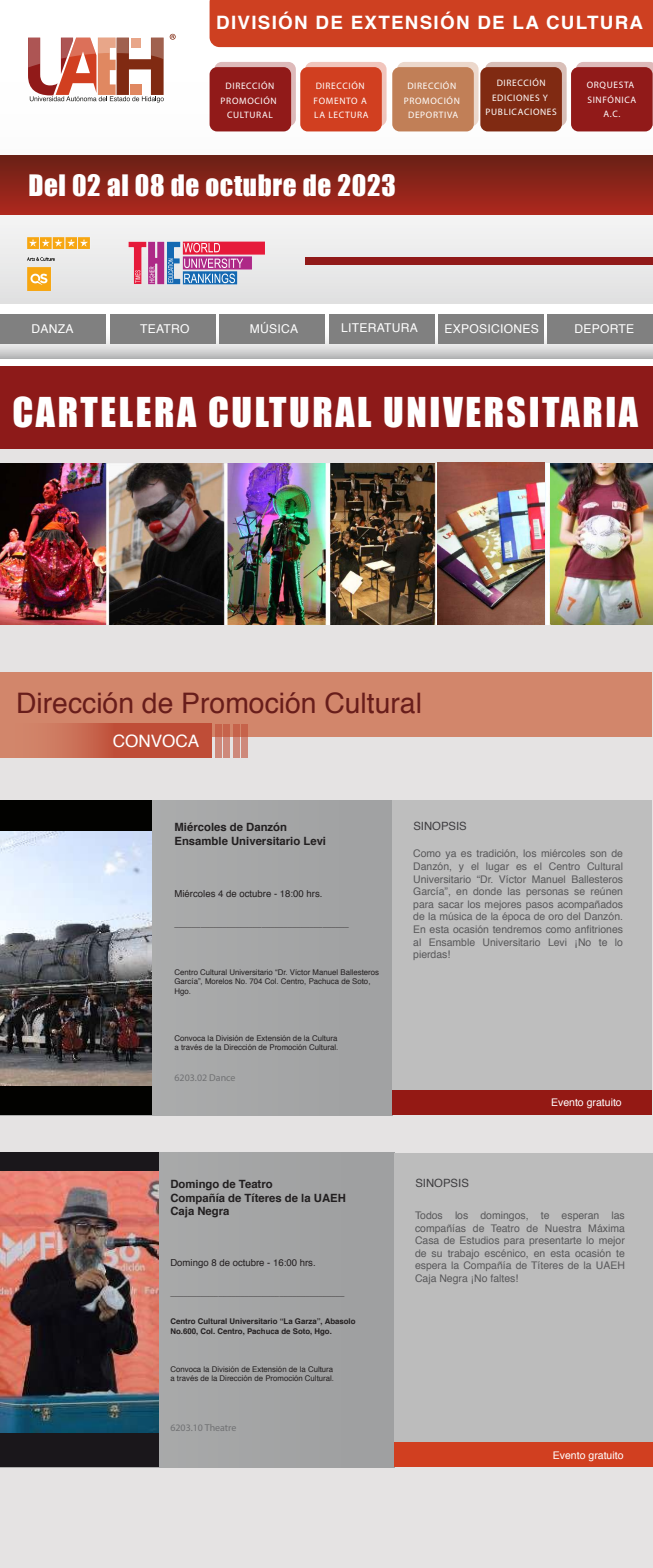
<style>
.page{position:relative;width:653px;height:1568px;background:#fff}
.page>*{position:absolute;margin:0;border:0;box-sizing:border-box;transform-origin:0 0}
.t1{font:37.8px "Impact";letter-spacing:.07em;color:#fff}
.t2{font:28.26px "Helvetica";color:#681d1b}
.t3{font:27.12px "Impact";letter-spacing:.025em;color:#fff}
.t4{font:700 18.46px "Helvetica";letter-spacing:.07em;color:#fff}
.t5{font:17.15px "Helvetica";color:#fff}
.t6{font:12.16px "Helvetica";letter-spacing:.025em;color:#fff}
.t7{font:700 11.38px/13.7px "Helvetica";color:#221f20}
.t8{font:11.38px "Helvetica";color:#3e3d40}
.t9{font:10.5px/12.6px "Helvetica";color:#58585a;text-align:justify}
.t10{font:10.5px "Helvetica";color:#fff}
.t11{font:9.97px "Myriad Pro";color:#707173}
.t12{font:9.62px "Helvetica";color:#231f20}
.t13{font:9.36px/14.3px "Myriad Pro";letter-spacing:.07em;color:#fff;text-align:center}
.t14{font:7.88px/9.5px "Helvetica";color:#231f20}
.t15{font:700 7.88px/9.5px "Helvetica";color:#231f20}
</style>
<div class="page">
<div style="left:0;top:408px;width:652px;height:1160px;background:#e5e3e3"></div>
<svg style="left:0;top:33px;width:652px;height:271px"></svg>
<div style="left:0;top:156px;width:652px;height:58px;background:linear-gradient(to bottom,#6a2116,#ad281d)"></div>
<div style="left:209px;top:67px;width:82px;height:64px;background:#911a19;border-radius:7px"></div>
<div style="left:300px;top:67px;width:81px;height:64px;background:#d13f20;border-radius:7px"></div>
<div style="left:392px;top:67px;width:81px;height:64px;background:#c17f57;border-radius:7px"></div>
<div style="left:480px;top:67px;width:81px;height:64px;background:#802a12;border-radius:7px"></div>
<div style="left:571px;top:67px;width:81px;height:64px;background:#911a19;border-radius:7px"></div>
<div style="left:214px;top:62px;width:82px;height:64px;background:#911a19;border-radius:7px"></div>
<div style="left:305px;top:62px;width:81px;height:64px;background:#d13f20;border-radius:7px"></div>
<div style="left:397px;top:62px;width:81px;height:64px;background:#c17f57;border-radius:7px"></div>
<div style="left:485px;top:62px;width:81px;height:64px;background:#802a12;border-radius:7px"></div>
<svg style="left:575px;top:62px;width:77px;height:10px"></svg>
<div style="left:209px;top:0;width:443px;height:47px;background:#ce4021"></div>
<svg style="left:28px;top:38px;width:136px;height:65px"></svg>
<svg style="left:170px;top:34px;width:5px;height:6px"></svg>
<div style="left:306px;top:257px;width:346px;height:8px;background:#911a19"></div>
<div style="left:0;top:366px;width:652px;height:83px;background:#8d1a19"></div>
<svg style="left:0;top:317px;width:652px;height:41px"></svg>
<div style="left:0;top:314px;width:106px;height:29px;background:#808080"></div>
<div style="left:110px;top:314px;width:105px;height:29px;background:#808080"></div>
<div style="left:219px;top:314px;width:106px;height:29px;background:#808080"></div>
<div style="left:328px;top:314px;width:106px;height:29px;background:#808080"></div>
<div style="left:438px;top:314px;width:106px;height:29px;background:#808080"></div>
<div style="left:547px;top:314px;width:105px;height:29px;background:#808080"></div>
<img style="left:0;top:463px;width:636px;height:161px">
<img style="left:550px;top:464px;width:102px;height:161px">
<img style="left:437px;top:463px;width:107px;height:161px">
<img style="left:16px;top:225px;width:248px;height:79px">
<div style="left:0;top:672px;width:651px;height:65px;background:#d2866b"></div>
<svg style="left:0;top:724px;width:211px;height:33px"></svg>
<svg style="left:215px;top:724px;width:6px;height:33px"></svg>
<svg style="left:224px;top:724px;width:6px;height:33px"></svg>
<svg style="left:233px;top:724px;width:6px;height:33px"></svg>
<svg style="left:242px;top:724px;width:6px;height:33px"></svg>
<div style="left:0;top:800px;width:392px;height:315px;background:#a5a6a7"></div>
<div style="left:392px;top:800px;width:259px;height:290px;background:#bebebe"></div>
<div style="left:392px;top:1090px;width:259px;height:25px;background:#941914"></div>
<div style="left:0;top:1153px;width:394px;height:315px;background:#a3a4a5"></div>
<div style="left:394px;top:1153px;width:258px;height:289px;background:#bcbcbc"></div>
<div style="left:394px;top:1442px;width:258px;height:25px;background:#d13f20"></div>
<div style="left:0;top:800px;width:151px;height:315px;background:#020200"></div>
<div style="left:0;top:1152px;width:159px;height:315px;background:#1a171b"></div>
<img style="left:0;top:1171px;width:159px;height:261px">
<img style="left:0;top:832px;width:151px;height:254px">
<h3 class="t4" style="left:216px;top:7px;width:428px">DIVISIÓN DE EXTENSIÓN DE LA CULTURA</h3>
<p class="t13" style="left:403px;top:79px;width:58px">DIRECCIÓN<br>PROMOCIÓN<br>DEPORTIVA</p>
<p class="t13" style="left:485px;top:76px;width:73px">DIRECCIÓN<br>EDICIONES Y<br>PUBLICACIONES</p>
<p class="t13" style="left:220px;top:79px;width:58px">DIRECCIÓN<br>PROMOCIÓN<br>CULTURAL</p>
<p class="t13" style="left:586px;top:78px;width:51px">ORQUESTA<br>SINFÓNICA<br>A.C.</p>
<p class="t13" style="left:313px;top:79px;width:57px;text-align:left">DIRECCIÓN<br>FOMENTO A<br>LA LECTURA</p>
<h3 class="t3" style="left:28px;top:165px;width:369px">Del 02 al 08 de octubre de 2023</h3>
<p class="t6" style="left:32px;top:319px;width:44px">DANZA</p>
<p class="t6" style="left:140px;top:319px;width:51px">TEATRO</p>
<p class="t6" style="left:249px;top:319px;width:50px">MÚSICA</p>
<p class="t6" style="left:341px;top:319px;width:78px">LITERATURA</p>
<p class="t6" style="left:444px;top:320px;width:96px">EXPOSICIONES</p>
<p class="t6" style="left:574px;top:319px;width:61px">DEPORTE</p>
<h1 class="t1" style="left:12px;top:383px;width:627px">CARTELERA CULTURAL UNIVERSITARIA</h1>
<h2 class="t2" style="left:16px;top:681px;width:407px">Dirección de Promoción Cultural</h2>
<h3 class="t5" style="left:113px;top:727px;width:88px">CONVOCA</h3>
<p class="t7" style="left:174px;top:820px;width:114px">Miércoles de Danzón</p>
<p class="t8" style="left:413px;top:818px;width:55px">SINOPSIS</p>
<p class="t7" style="left:174px;top:834px;width:153px">Ensamble Universitario Levi</p>
<p class="t12" style="left:174px;top:886px;width:149px">Miércoles 4 de octubre - 18:00 hrs.</p>
<p class="t14" style="left:174px;top:967px;width:206px">Centro Cultural Universitario “Dr. Víctor Manuel Ballesteros<br>García”, Morelos No. 704 Col. Centro, Pachuca de Soto,<br>Hgo.</p>
<p class="t14" style="left:174px;top:1034px;width:165px">Convoca la División de Extensión de la Cultura a través de la Dirección de Promoción Cultural.</p>
<p class="t11" style="left:174px;top:1072px;width:63px">6203.02 Dance</p>
<p class="t7" style="left:170px;top:1177px;width:177px">Domingo de Teatro<br>Compañía de Títeres de la UAEH<br>Caja Negra</p>
<p class="t12" style="left:170px;top:1255px;width:147px">Domingo 8 de octubre - 16:00 hrs.</p>
<p class="t14" style="left:170px;top:1289px;width:176px">________________________________________</p>
<p class="t15" style="left:170px;top:1317px;width:187px">Centro Cultural Universitario “La Garza”, Abasolo<br>No.600, Col. Centro, Pachuca de Soto, Hgo.</p>
<p class="t14" style="left:170px;top:1364px;width:165px">Convoca la División de Extensión de la Cultura a través de la Dirección de Promoción Cultural.</p>
<p class="t11" style="left:170px;top:1421px;width:67px">6203.10 Theatre</p>
<p class="t9" style="left:413px;top:848px;width:211px">Como ya es tradición, los miércoles son de Danzón, y el lugar es el Centro Cultural Universitario “Dr. Víctor Manuel Ballesteros García”, en donde las personas se reúnen para sacar los mejores pasos acompañados de la música de la época de oro del Danzón.<br>En esta ocasión tendremos como anfitriones al Ensamble Universitario Levi ¡No te lo pierdas!</p>
<p class="t8" style="left:415px;top:1174px;width:55px">SINOPSIS</p>
<p class="t10" style="left:551px;top:1094px;width:72px">Evento gratuito</p>
<p class="t9" style="left:415px;top:1209px;width:211px">Todos los domingos, te esperan las compañías de Teatro de Nuestra Máxima Casa de Estudios para presentarte lo mejor de su trabajo escénico, en esta ocasión te espera la Compañía de Títeres de la UAEH Caja Negra ¡No faltes!</p>
<p class="t10" style="left:552px;top:1447px;width:72px">Evento gratuito</p>
</div>
